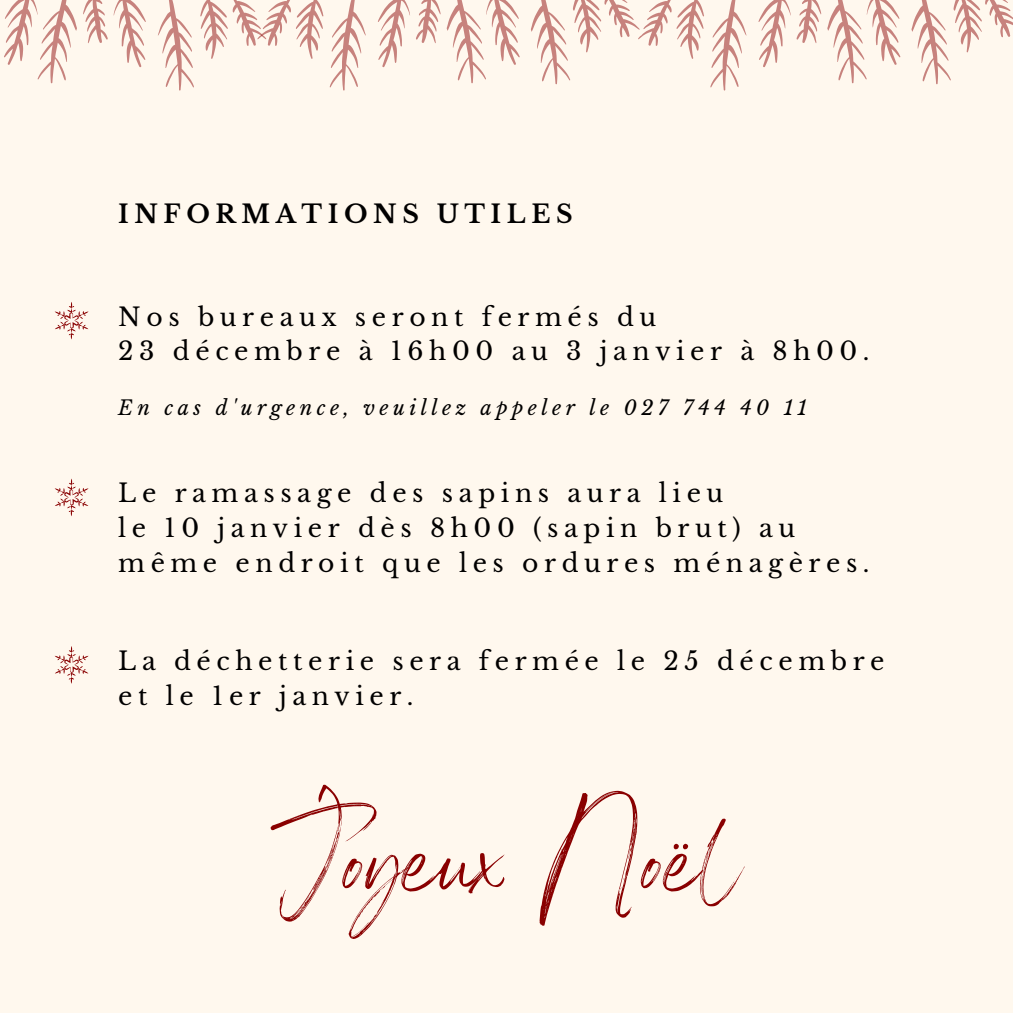
<style>
.page{position:relative;width:1013px;height:1013px;background:#fff}
.page>*{position:absolute;margin:0;border:0;box-sizing:border-box;transform-origin:0 0}
.t1{font:138.12px "Angella White";color:#890000}
.t2{font:25px/34.8px "Libre Baskerville";letter-spacing:.225em;color:#000}
.t3{font:700 25px "Libre Baskerville";letter-spacing:.225em;color:#000}
.t4{font:italic 20px "Libre Baskerville";letter-spacing:.225em;color:#000}
</style>
<div class="page">
<div style="left:0;top:0;width:1012px;height:1012px;background:#fff8ee"></div>
<svg style="left:330px;top:0;width:36px;height:90px"></svg>
<svg style="left:378px;top:0;width:32px;height:67px"></svg>
<svg style="left:446px;top:0;width:73px;height:83px"></svg>
<svg style="left:416px;top:0;width:24px;height:43px"></svg>
<svg style="left:710px;top:0;width:36px;height:90px"></svg>
<svg style="left:758px;top:0;width:32px;height:67px"></svg>
<svg style="left:531px;top:0;width:173px;height:84px"></svg>
<svg style="left:911px;top:0;width:101px;height:84px"></svg>
<svg style="left:827px;top:0;width:73px;height:83px"></svg>
<svg style="left:796px;top:0;width:25px;height:43px"></svg>
<svg style="left:158px;top:0;width:36px;height:90px"></svg>
<svg style="left:200px;top:0;width:123px;height:59px"></svg>
<svg style="left:4px;top:0;width:73px;height:83px"></svg>
<svg style="left:83px;top:0;width:63px;height:67px"></svg>
<svg style="left:55px;top:302px;width:33px;height:37px"></svg>
<svg style="left:55px;top:478px;width:33px;height:38px"></svg>
<svg style="left:55px;top:646px;width:33px;height:37px"></svg>
<p class="t3" style="left:118px;top:198px;width:456px">INFORMATIONS UTILES</p>
<p class="t2" style="left:118px;top:299px;width:539px">Nos bureaux seront fermés du</p>
<p class="t2" style="left:118px;top:334px;width:752px">23 décembre à 16h00 au 3 janvier à 8h00.</p>
<p class="t4" style="left:118px;top:396px;width:690px">En cas d'urgence, veuillez appeler le 027 744 40 11</p>
<p class="t2" style="left:118px;top:476px;width:606px">Le ramassage des sapins aura lieu</p>
<p class="t2" style="left:118px;top:511px;width:752px">le 10 janvier dès 8h00 (sapin brut) au même endroit que les ordures ménagères.</p>
<p class="t2" style="left:118px;top:643px;width:767px">La déchetterie sera fermée le 25 décembre et le 1er janvier.</p>
<p class="t1" style="left:270px;top:774px;width:474px">Joyeux Noël</p>
</div>
